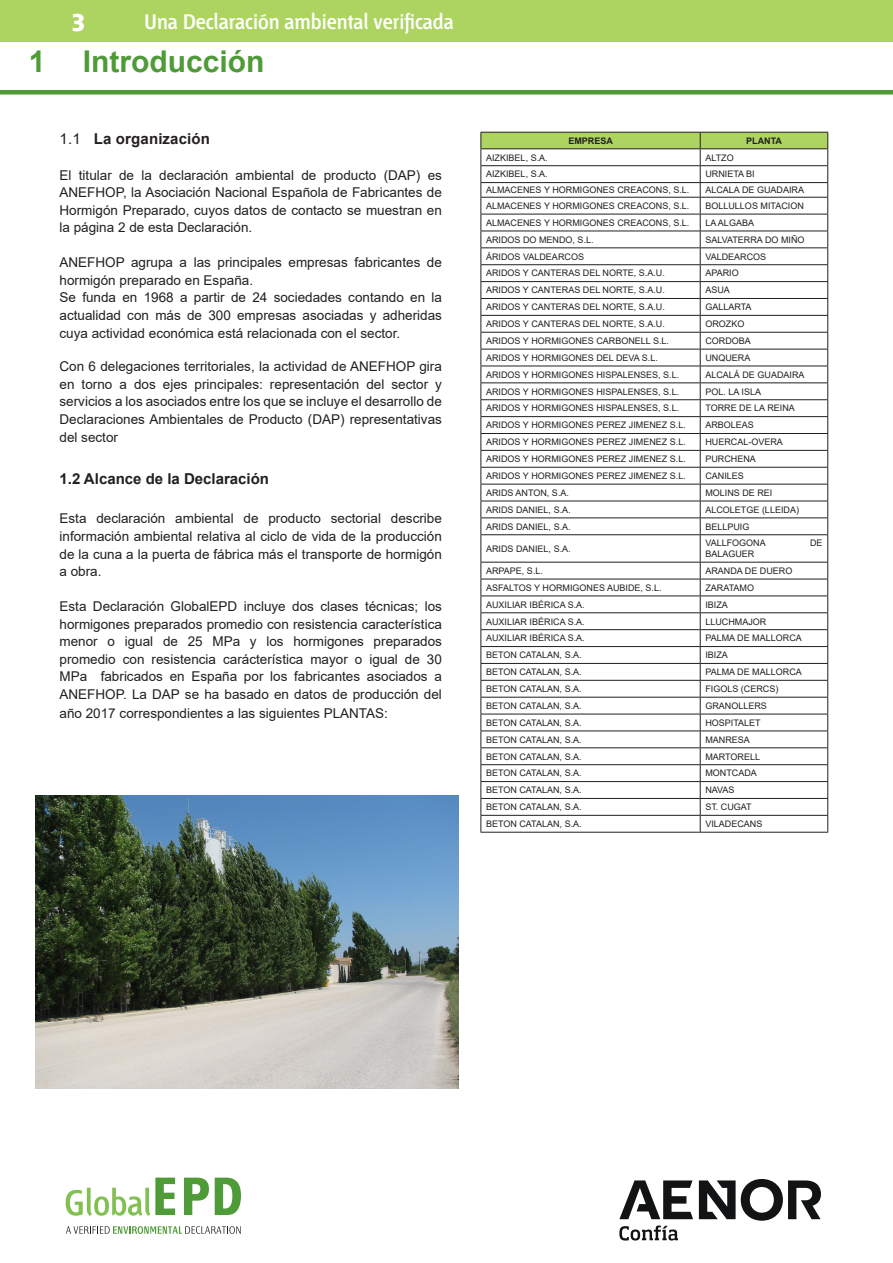
<style>
.page{position:relative;width:893px;height:1263px;background:#fff}
.page>*{position:absolute;margin:0;border:0;box-sizing:border-box;transform-origin:0 0}
.t1{font:700 30px "Arial";color:#4f9b38}
.t2{font:27px "AENOR Fontana ND Titulares";color:#fff}
.t3{font:21px "AENOR Fontana ND Demibold";color:#fff}
.Texto_2c{font:700 15px "Arial";color:#231f20}
.t4{font:13.5px/17.5px "Arial";color:#231f20;text-align:justify}
.t5{font:9px "Arial";color:#231f20}
.t6{font:700 9px "Arial";color:#231f20}
.s1{font-weight:400}
</style>
<div class="page">
<div style="left:0;top:0;width:893px;height:42px;background:#add461"></div>
<svg style="left:66px;top:1226px;width:175px;height:8px"></svg>
<svg style="left:66px;top:1177px;width:109px;height:39px"></svg>
<svg style="left:184px;top:1177px;width:25px;height:38px"></svg>
<svg style="left:215px;top:1177px;width:26px;height:38px"></svg>
<svg style="left:619px;top:1225px;width:59px;height:15px"></svg>
<svg style="left:619px;top:1180px;width:74px;height:39px"></svg>
<svg style="left:699px;top:1179px;width:122px;height:42px"></svg>
<div style="left:0;top:90px;width:893px;height:5px;background:#4f9b38"></div>
<hr style="left:480px;top:832px;width:220px;height:1px;background:#231f20">
<hr style="left:700px;top:832px;width:128px;height:1px;background:#231f20">
<svg style="left:480px;top:132px;width:348px;height:700px"></svg>
<img style="left:35px;top:795px;width:423px;height:294px">
<h2 class="t2" style="left:72px;top:9px;width:14px">3</h2>
<h3 class="t3" style="left:144px;top:12px;width:311px">Una Declaración ambiental verificada</h3>
<p class="t1" style="left:29px;top:40px;width:237px">1 Introducción</p>
<p class="Texto_2c" style="left:60px;top:128px;width:152px"><span class="s1">1.1</span> La organización</p>
<p class="t4" style="left:60px;top:166px;width:384px">El titular de la declaración ambiental de producto (DAP) es ANEFHOP, la Asociación Nacional Española de Fabricantes de Hormigón Preparado, cuyos datos de contacto se muestran en la página 2 de esta Declaración.</p>
<p class="t4" style="left:60px;top:254px;width:384px">ANEFHOP agrupa a las principales empresas fabricantes de hormigón preparado en España.</p>
<p class="t4" style="left:60px;top:289px;width:384px">Se funda en 1968 a partir de 24 sociedades contando en la actualidad con más de 300 empresas asociadas y adheridas cuya actividad económica está relacionada con el sector.</p>
<p class="t4" style="left:60px;top:358px;width:384px">Con 6 delegaciones territoriales, la actividad de ANEFHOP gira en torno a dos ejes principales: representación del sector y servicios a los asociados entre los que se incluye el desarrollo de Declaraciones Ambientales de Producto (DAP) representativas del sector</p>
<p class="Texto_2c" style="left:60px;top:469px;width:211px">1.2 Alcance de la Declaración</p>
<p class="t4" style="left:60px;top:510px;width:384px">Esta declaración ambiental de producto sectorial describe información ambiental relativa al ciclo de vida de la producción de la cuna a la puerta de fábrica más el transporte de hormigón a obra.</p>
<p class="t4" style="left:60px;top:597px;width:384px">Esta Declaración GlobalEPD incluye dos clases técnicas; los hormigones preparados promedio con resistencia característica menor o igual de 25 MPa y los hormigones preparados promedio con resistencia carácterística mayor o igual de 30<br>MPa fabricados en España por los fabricantes asociados a ANEFHOP. La DAP se ha basado en datos de producción del</p>
<p class="t4" style="left:60px;top:705px;width:330px">año 2017 correspondientes a las siguientes PLANTAS:</p>
<p class="t6" style="left:568px;top:134px;width:46px">EMPRESA</p>
<p class="t6" style="left:746px;top:134px;width:37px">PLANTA</p>
<p class="t5" style="left:486px;top:151px;width:63px">AIZKIBEL, S.A.</p>
<p class="t5" style="left:705px;top:151px;width:30px">ALTZO</p>
<p class="t5" style="left:486px;top:168px;width:63px">AIZKIBEL, S.A.</p>
<p class="t5" style="left:705px;top:168px;width:51px">URNIETA BI</p>
<p class="t5" style="left:486px;top:184px;width:205px">ALMACENES Y HORMIGONES CREACONS, S.L.</p>
<p class="t5" style="left:705px;top:184px;width:100px">ALCALA DE GUADAIRA</p>
<p class="t5" style="left:486px;top:200px;width:205px">ALMACENES Y HORMIGONES CREACONS, S.L.</p>
<p class="t5" style="left:705px;top:200px;width:100px">BOLLULLOS MITACION</p>
<p class="t5" style="left:486px;top:216px;width:205px">ALMACENES Y HORMIGONES CREACONS, S.L.</p>
<p class="t5" style="left:705px;top:216px;width:50px">LA ALGABA</p>
<p class="t5" style="left:486px;top:233px;width:109px">ARIDOS DO MENDO, S.L.</p>
<p class="t5" style="left:705px;top:233px;width:101px">SALVATERRA DO MIÑO</p>
<p class="t5" style="left:486px;top:250px;width:99px">ÁRIDOS VALDEARCOS</p>
<p class="t5" style="left:705px;top:250px;width:62px">VALDEARCOS</p>
<p class="t5" style="left:486px;top:267px;width:180px">ARIDOS Y CANTERAS DEL NORTE, S.A.U.</p>
<p class="t5" style="left:705px;top:267px;width:35px">APARIO</p>
<p class="t5" style="left:486px;top:284px;width:180px">ARIDOS Y CANTERAS DEL NORTE, S.A.U.</p>
<p class="t5" style="left:705px;top:284px;width:26px">ASUA</p>
<p class="t5" style="left:486px;top:301px;width:180px">ARIDOS Y CANTERAS DEL NORTE, S.A.U.</p>
<p class="t5" style="left:705px;top:301px;width:48px">GALLARTA</p>
<p class="t5" style="left:486px;top:318px;width:180px">ARIDOS Y CANTERAS DEL NORTE, S.A.U.</p>
<p class="t5" style="left:705px;top:318px;width:41px">OROZKO</p>
<p class="t5" style="left:486px;top:335px;width:184px">ARIDOS Y HORMIGONES CARBONELL S.L.</p>
<p class="t5" style="left:705px;top:335px;width:47px">CORDOBA</p>
<p class="t5" style="left:486px;top:351px;width:173px">ARIDOS Y HORMIGONES DEL DEVA S.L.</p>
<p class="t5" style="left:705px;top:351px;width:46px">UNQUERA</p>
<p class="t5" style="left:486px;top:368px;width:195px">ARIDOS Y HORMIGONES HISPALENSES, S.L.</p>
<p class="t5" style="left:705px;top:368px;width:101px">ALCALÁ DE GUADAIRA</p>
<p class="t5" style="left:486px;top:385px;width:195px">ARIDOS Y HORMIGONES HISPALENSES, S.L.</p>
<p class="t5" style="left:705px;top:385px;width:57px">POL. LA ISLA</p>
<p class="t5" style="left:486px;top:402px;width:195px">ARIDOS Y HORMIGONES HISPALENSES, S.L.</p>
<p class="t5" style="left:705px;top:402px;width:91px">TORRE DE LA REINA</p>
<p class="t5" style="left:486px;top:419px;width:201px">ARIDOS Y HORMIGONES PEREZ JIMENEZ S.L.</p>
<p class="t5" style="left:705px;top:419px;width:50px">ARBOLEAS</p>
<p class="t5" style="left:486px;top:436px;width:201px">ARIDOS Y HORMIGONES PEREZ JIMENEZ S.L.</p>
<p class="t5" style="left:705px;top:436px;width:79px">HUERCAL-OVERA</p>
<p class="t5" style="left:486px;top:453px;width:201px">ARIDOS Y HORMIGONES PEREZ JIMENEZ S.L.</p>
<p class="t5" style="left:705px;top:453px;width:52px">PURCHENA</p>
<p class="t5" style="left:486px;top:470px;width:201px">ARIDOS Y HORMIGONES PEREZ JIMENEZ S.L.</p>
<p class="t5" style="left:705px;top:470px;width:40px">CANILES</p>
<p class="t5" style="left:486px;top:486px;width:84px">ARIDS ANTON, S.A.</p>
<p class="t5" style="left:705px;top:486px;width:69px">MOLINS DE REI</p>
<p class="t5" style="left:486px;top:503px;width:86px">ARIDS DANIEL, S.A.</p>
<p class="t5" style="left:705px;top:503px;width:95px">ALCOLETGE (LLEIDA)</p>
<p class="t5" style="left:486px;top:520px;width:86px">ARIDS DANIEL, S.A.</p>
<p class="t5" style="left:705px;top:520px;width:46px">BELLPUIG</p>
<p class="t5" style="left:486px;top:542px;width:86px">ARIDS DANIEL, S.A.</p>
<p class="t5" style="left:705px;top:537px;width:62px">VALLFOGONA</p>
<p class="t5" style="left:810px;top:537px;width:14px">DE</p>
<p class="t5" style="left:705px;top:548px;width:51px">BALAGUER</p>
<p class="t5" style="left:486px;top:564px;width:58px">ARPAPE, S.L.</p>
<p class="t5" style="left:705px;top:564px;width:89px">ARANDA DE DUERO</p>
<p class="t5" style="left:486px;top:581px;width:177px">ASFALTOS Y HORMIGONES AUBIDE, S.L.</p>
<p class="t5" style="left:705px;top:581px;width:50px">ZARATAMO</p>
<p class="t5" style="left:486px;top:598px;width:100px">AUXILIAR IBÉRICA S.A.</p>
<p class="t5" style="left:705px;top:598px;width:24px">IBIZA</p>
<p class="t5" style="left:486px;top:615px;width:100px">AUXILIAR IBÉRICA S.A.</p>
<p class="t5" style="left:705px;top:615px;width:63px">LLUCHMAJOR</p>
<p class="t5" style="left:486px;top:632px;width:100px">AUXILIAR IBÉRICA S.A.</p>
<p class="t5" style="left:705px;top:632px;width:98px">PALMA DE MALLORCA</p>
<p class="t5" style="left:486px;top:649px;width:97px">BETON CATALAN, S.A.</p>
<p class="t5" style="left:705px;top:649px;width:24px">IBIZA</p>
<p class="t5" style="left:486px;top:666px;width:97px">BETON CATALAN, S.A.</p>
<p class="t5" style="left:705px;top:666px;width:98px">PALMA DE MALLORCA</p>
<p class="t5" style="left:486px;top:683px;width:97px">BETON CATALAN, S.A.</p>
<p class="t5" style="left:705px;top:683px;width:75px">FIGOLS (CERCS)</p>
<p class="t5" style="left:486px;top:699px;width:97px">BETON CATALAN, S.A.</p>
<p class="t5" style="left:705px;top:699px;width:63px">GRANOLLERS</p>
<p class="t5" style="left:486px;top:716px;width:97px">BETON CATALAN, S.A.</p>
<p class="t5" style="left:705px;top:716px;width:57px">HOSPITALET</p>
<p class="t5" style="left:486px;top:733px;width:97px">BETON CATALAN, S.A.</p>
<p class="t5" style="left:705px;top:733px;width:46px">MANRESA</p>
<p class="t5" style="left:486px;top:750px;width:97px">BETON CATALAN, S.A.</p>
<p class="t5" style="left:705px;top:750px;width:56px">MARTORELL</p>
<p class="t5" style="left:486px;top:767px;width:97px">BETON CATALAN, S.A.</p>
<p class="t5" style="left:705px;top:767px;width:53px">MONTCADA</p>
<p class="t5" style="left:486px;top:784px;width:97px">BETON CATALAN, S.A.</p>
<p class="t5" style="left:705px;top:784px;width:31px">NAVAS</p>
<p class="t5" style="left:486px;top:801px;width:97px">BETON CATALAN, S.A.</p>
<p class="t5" style="left:705px;top:801px;width:48px">ST. CUGAT</p>
<p class="t5" style="left:486px;top:818px;width:97px">BETON CATALAN, S.A.</p>
<p class="t5" style="left:705px;top:818px;width:59px">VILADECANS</p>
</div>
